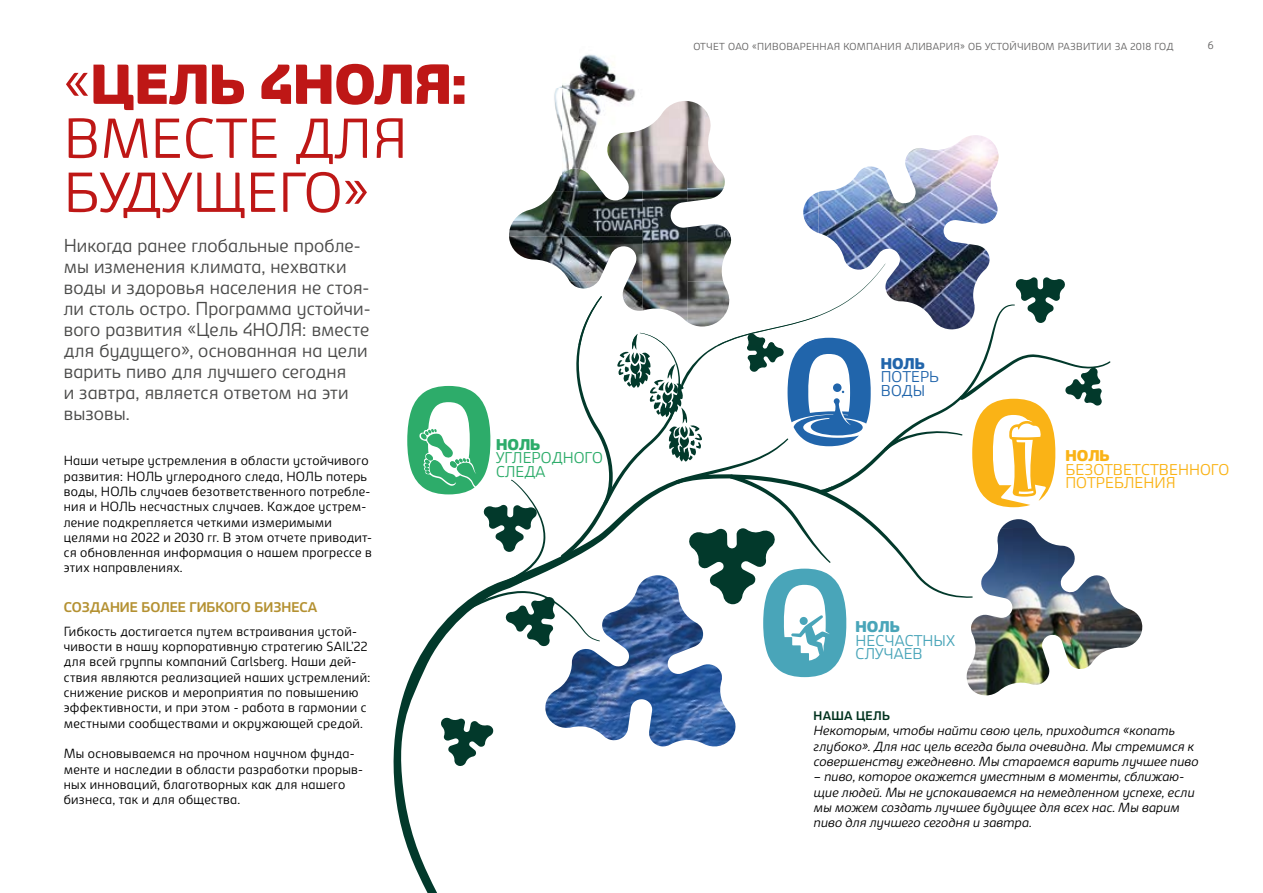
<style>
.page{position:relative;width:1263px;height:893px;background:#fff}
.page>*{position:absolute;margin:0;border:0;box-sizing:border-box;transform-origin:0 0}
.t1{font:300 54px/54px "Carlsberg Sans";color:#be1716}
.t2{font:300 18px/21px "Carlsberg Sans";letter-spacing:.005em;color:#4a4a49}
.t3{font:300 15px/13.5px "Carlsberg Sans";color:#fab316}
.t4{font:300 15px/13.5px "Carlsberg Sans";color:#49a5b9}
.t5{font:300 15px/13.5px "Carlsberg Sans";color:#2dac6a}
.t6{font:300 15px/13.5px "Carlsberg Sans";color:#2165ab}
.t7{font:900 15px "Carlsberg Sans";color:#2dac6a}
.t8{font:900 15px "Carlsberg Sans";color:#2165ab}
.t9{font:900 15px "Carlsberg Sans";color:#fab316}
.t10{font:900 15px "Carlsberg Sans";color:#49a5b9}
.t11{font:700 13.5px "Carlsberg Sans";color:#b49132}
.t12{font:300 12.75px/15.3px "Carlsberg Sans";letter-spacing:.02em;color:#000}
.t13{font:italic 300 12.75px/15.3px "Carlsberg Sans";letter-spacing:.01em;color:#000}
.t14{font:700 12px "Carlsberg Sans";letter-spacing:.025em;color:#00321e}
.t15{font:300 10.5px "Carlsberg Sans";color:#646363}
.t16{font:300 9.75px "Carlsberg Sans";letter-spacing:.025em;color:#646363}
.s1{font-weight:900}
</style>
<div class="page">
<img style="left:545px;top:677px;width:191px;height:70px">
<img style="left:818px;top:135px;width:180px;height:129px">
<img style="left:966px;top:589px;width:177px;height:107px">
<img style="left:554px;top:54px;width:82px;height:86px">
<img style="left:562px;top:140px;width:46px;height:6px">
<svg style="left:407px;top:264px;width:703px;height:413px"></svg>
<img style="left:717px;top:315px;width:101px;height:30px">
<img style="left:578px;top:311px;width:24px;height:34px">
<img style="left:803px;top:192px;width:15px;height:41px">
<img style="left:803px;top:339px;width:15px;height:6px">
<img style="left:608px;top:101px;width:103px;height:45px">
<img style="left:554px;top:146px;width:133px;height:45px">
<img style="left:687px;top:146px;width:45px;height:181px">
<img style="left:508px;top:191px;width:134px;height:91px">
<img style="left:642px;top:191px;width:45px;height:131px">
<img style="left:570px;top:281px;width:72px;height:30px">
<svg style="left:393px;top:574px;width:131px;height:319px"></svg>
<h1 class="t1" style="left:64px;top:55px;width:404px">«<span class="s1">ЦЕЛЬ 4НОЛЯ:<br></span>ВМЕСТЕ ДЛЯ<br>БУДУЩЕГО»</h1>
<p class="t2" style="left:64px;top:234px;width:308px">Никогда ранее глобальные пробле&shy;мы изменения климата, нехватки воды и здоровья населения не стоя&shy;ли столь остро. Программа устойчи&shy;вого развития «Цель 4НОЛЯ: вместе для будущего», основанная на цели варить пиво для лучшего сегодня<br>и завтра, является ответом на эти вызовы.</p>
<p class="t12" style="left:64px;top:452px;width:310px">Наши четыре устремления в области устойчивого развития: НОЛЬ углеродного следа, НОЛЬ потерь воды, НОЛЬ случаев безответственного потребле&shy;ния и НОЛЬ несчастных случаев. Каждое устрем&shy;ление подкрепляется четкими измеримыми целями на 2022 и 2030 гг. В этом отчете приводит&shy;ся обновленная информация о нашем прогрессе в этих направлениях.</p>
<p class="t11" style="left:64px;top:598px;width:255px">СОЗДАНИЕ БОЛЕЕ ГИБКОГО БИЗНЕСА</p>
<p class="t12" style="left:64px;top:623px;width:308px">Гибкость достигается путем встраивания устой&shy;чивости в нашу корпоративную стратегию SAIL’22 для всей группы компаний Carlsberg. Наши дей&shy;ствия являются реализацией наших устремлений: снижение рисков и мероприятия по повышению эффективности, и при этом - работа в гармонии с местными сообществами и окружающей средой.</p>
<p class="t12" style="left:64px;top:745px;width:301px">Мы основываемся на прочном научном фунда&shy;менте и наследии в области разработки прорыв&shy;ных инноваций, благотворных как для нашего бизнеса, так и для общества.</p>
<p class="t7" style="left:496px;top:435px;width:46px">НОЛЬ</p>
<p class="t5" style="left:496px;top:450px;width:108px">УГЛЕРОДНОГО<br>СЛЕДА</p>
<p class="t16" style="left:693px;top:40px;width:482px">ОТЧЕТ ОАО «ПИВОВАРЕННАЯ КОМПАНИЯ АЛИВАРИЯ» ОБ УСТОЙЧИВОМ РАЗВИТИИ ЗА 2018 ГОД</p>
<p class="t15" style="left:1208px;top:38px;width:7px">6</p>
<p class="t8" style="left:881px;top:354px;width:45px">НОЛЬ</p>
<p class="t6" style="left:881px;top:369px;width:60px">ПОТЕРЬ<br>ВОДЫ</p>
<p class="t10" style="left:856px;top:617px;width:46px">НОЛЬ</p>
<p class="t4" style="left:856px;top:633px;width:101px">НЕСЧАСТНЫХ<br>СЛУЧАЕВ</p>
<p class="t9" style="left:1065px;top:447px;width:46px">НОЛЬ</p>
<p class="t3" style="left:1065px;top:462px;width:165px">БЕЗОТВЕТСТВЕННОГО<br>ПОТРЕБЛЕНИЯ</p>
<p class="t14" style="left:814px;top:707px;width:78px">НАША ЦЕЛЬ</p>
<p class="t13" style="left:814px;top:722px;width:386px">Некоторым, чтобы найти свою цель, приходится «копать глубоко». Для нас цель всегда была очевидна. Мы стремимся к совершенству ежедневно. Мы стараемся варить лучшее пиво</p>
<p class="t13" style="left:814px;top:768px;width:382px">– пиво, которое окажется уместным в моменты, сближаю&shy;щие людей. Мы не успокаиваемся на немедленном успехе, если мы можем создать лучшее будущее для всех нас. Мы варим пиво для лучшего сегодня и завтра.</p>
</div>
